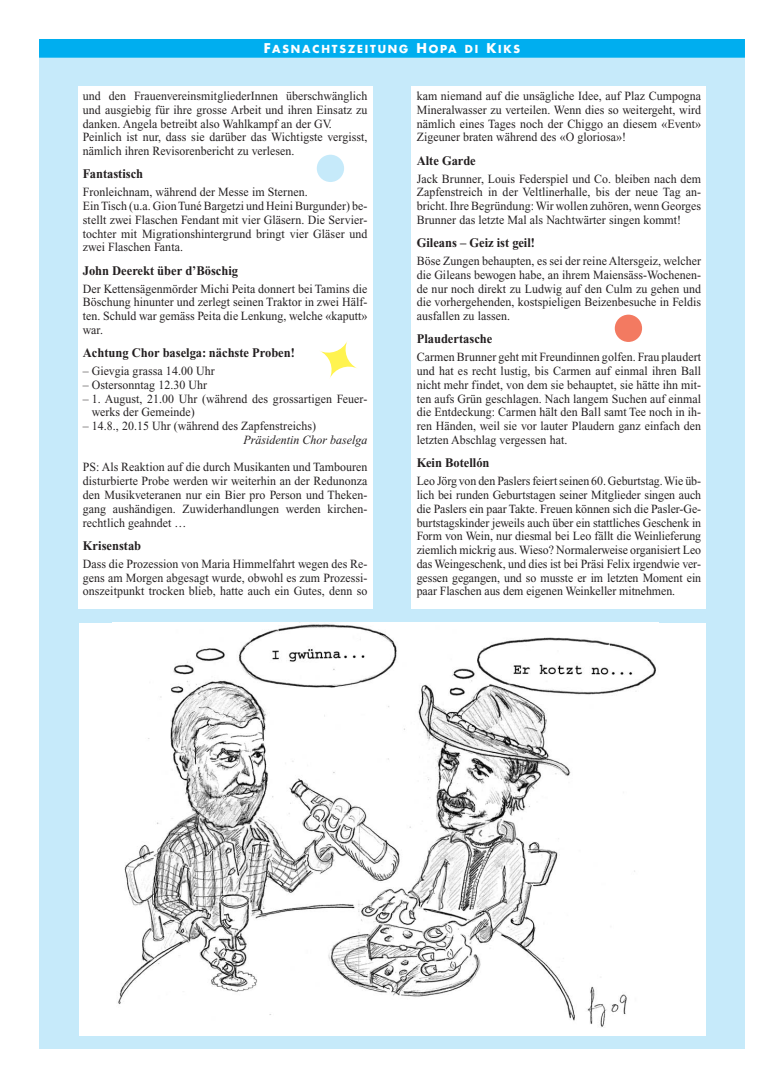
<style>
.page{position:relative;width:784px;height:1092px;background:#fff}
.page>*{position:absolute;margin:0;border:0;box-sizing:border-box;transform-origin:0 0}
.t1{font:700 13.12px "Times New Roman";color:#231f20;scale:.95 1}
.t2{font:12.5px/13.8px "Times New Roman";letter-spacing:.005em;color:#231f20;text-align:justify;scale:.95 1}
.t3{font:italic 12.5px "Times New Roman";letter-spacing:.005em;color:#231f20;scale:.95 1}
.t4{font:700 10.75px "Futura";letter-spacing:.165em;color:#fff}
.s1{font-size:13.12px}
</style>
<div class="page">
<div style="left:39px;top:58px;width:705px;height:991px;background:#c6eafa"></div>
<div style="left:78px;top:86px;width:294px;height:523px;background:#fff"></div>
<div style="left:411px;top:86px;width:294px;height:523px;background:#fff"></div>
<div style="left:39px;top:39px;width:705px;height:19px;background:#00aeef"></div>
<svg style="left:319px;top:340px;width:38px;height:39px"></svg>
<div style="left:614px;top:314px;width:27px;height:28px;background:#f37a61;border-radius:50%"></div>
<div style="left:79px;top:622px;width:626px;height:413px;background:#fff"></div>
<img style="left:118px;top:622px;width:538px;height:405px">
<div style="left:316px;top:155px;width:28px;height:27px;background:#c6eafa;border-radius:50%"></div>
<p class="t4" style="left:264px;top:44px;width:257px"><span class="s1">F</span>ASNACHTSZEITUNG <span class="s1">H</span>OPA DI <span class="s1">K</span>IKS</p>
<p class="t2" style="left:83px;top:90px;width:301px;text-align:left">und den FrauenvereinsmitgliederInnen überschwänglich und ausgiebig für ihre grosse Arbeit und ihren Einsatz zu danken. Angela betreibt also Wahlkampf an der GV.<br>Peinlich ist nur, dass sie darüber das Wichtigste vergisst, nämlich ihren Revisorenbericht zu verlesen.</p>
<p class="t1" style="left:83px;top:170px;width:65px">Fantastisch</p>
<p class="t2" style="left:83px;top:186px;width:301px;text-align:left">Fronleichnam, während der Messe im Sternen.<br>Ein Tisch (u.a. Gion Tuné Bargetzi und Heini Burgunder) be&shy;stellt zwei Flaschen Fendant mit vier Gläsern. Die Servier&shy;tochter mit Migrationshintergrund bringt vier Gläser und zwei Flaschen Fanta.</p>
<p class="t1" style="left:83px;top:266px;width:165px">John Deerekt über d’Böschig</p>
<p class="t2" style="left:83px;top:283px;width:301px">Der Kettensägenmörder Michi Peita donnert bei Tamins die Böschung hinunter und zerlegt seinen Traktor in zwei Hälf&shy;ten. Schuld war gemäss Peita die Lenkung, welche «kaputt» war.</p>
<p class="t1" style="left:83px;top:348px;width:224px">Achtung Chor baselga: nächste Proben!</p>
<p class="t2" style="left:83px;top:365px;width:140px">– Gievgia grassa 14.00 Uhr</p>
<p class="t2" style="left:83px;top:379px;width:132px">– Ostersonntag 12.30 Uhr</p>
<p class="t2" style="left:92px;top:393px;width:291px;text-indent:-9px">– 1. August, 21.00 Uhr (während des grossartigen Feuer&shy;werks der Gemeinde)</p>
<p class="t2" style="left:83px;top:420px;width:247px">– 14.8., 20.15 Uhr (während des Zapfenstreichs)</p>
<p class="t3" style="left:243px;top:435px;width:132px">Präsidentin Chor baselga</p>
<p class="t2" style="left:83px;top:461px;width:301px">PS: Als Reaktion auf die durch Musikanten und Tambouren disturbierte Probe werden wir weiterhin an der Redunonza den Musikveteranen nur ein Bier pro Person und Theken&shy;gang aushändigen. Zuwiderhandlungen werden kirchen&shy;rechtlich geahndet …</p>
<p class="t1" style="left:83px;top:541px;width:63px">Krisenstab</p>
<p class="t2" style="left:83px;top:558px;width:301px">Dass die Prozession von Maria Himmelfahrt wegen des Re&shy;gens am Morgen abgesagt wurde, obwohl es zum Prozessi&shy;onszeitpunkt trocken blieb, hatte auch ein Gutes, denn so</p>
<p class="t2" style="left:416px;top:90px;width:301px">kam niemand auf die unsägliche Idee, auf Plaz Cumpogna Mineralwasser zu verteilen. Wenn dies so weitergeht, wird nämlich eines Tages noch der Chiggo an diesem «Event» Zigeuner braten während des «O gloriosa»!</p>
<p class="t1" style="left:416px;top:156px;width:64px">Alte Garde</p>
<p class="t2" style="left:416px;top:173px;width:301px">Jack Brunner, Louis Federspiel und Co. bleiben nach dem Zapfenstreich in der Veltlinerhalle, bis der neue Tag an&shy;bricht. Ihre Begründung: Wir wollen zuhören, wenn Georges Brunner das letzte Mal als Nachtwärter singen kommt!</p>
<p class="t1" style="left:416px;top:238px;width:126px">Gileans – Geiz ist geil!</p>
<p class="t2" style="left:416px;top:255px;width:301px">Böse Zungen behaupten, es sei der reine Altersgeiz, welcher die Gileans bewogen habe, an ihrem Maiensäss-Wochenen&shy;de nur noch direkt zu Ludwig auf den Culm zu gehen und die vorhergehenden, kostspieligen Beizenbesuche in Feldis ausfallen zu lassen.</p>
<p class="t1" style="left:416px;top:335px;width:81px">Plaudertasche</p>
<p class="t2" style="left:416px;top:351px;width:301px">Carmen Brunner geht mit Freundinnen golfen. Frau plaudert und hat es recht lustig, bis Carmen auf einmal ihren Ball nicht mehr findet, von dem sie behauptet, sie hätte ihn mit&shy;ten aufs Grün geschlagen. Nach langem Suchen auf einmal die Entdeckung: Carmen hält den Ball samt Tee noch in ih&shy;ren Händen, weil sie vor lauter Plaudern ganz einfach den letzten Abschlag vergessen hat.</p>
<p class="t1" style="left:416px;top:458px;width:78px">Kein Botellón</p>
<p class="t2" style="left:416px;top:475px;width:301px">Leo Jörg von den Paslers feiert seinen 60. Geburtstag. Wie üb&shy;lich bei runden Geburtstagen seiner Mitglieder singen auch die Paslers ein paar Takte. Freuen können sich die Pasler-Ge&shy;burtstagskinder jeweils auch über ein stattliches Geschenk in Form von Wein, nur diesmal bei Leo fällt die Weinlieferung ziemlich mickrig aus. Wieso? Normalerweise organisiert Leo das Weingeschenk, und dies ist bei Präsi Felix irgendwie ver&shy;gessen gegangen, und so musste er im letzten Moment ein paar Flaschen aus dem eigenen Weinkeller mitnehmen.</p>
</div>
